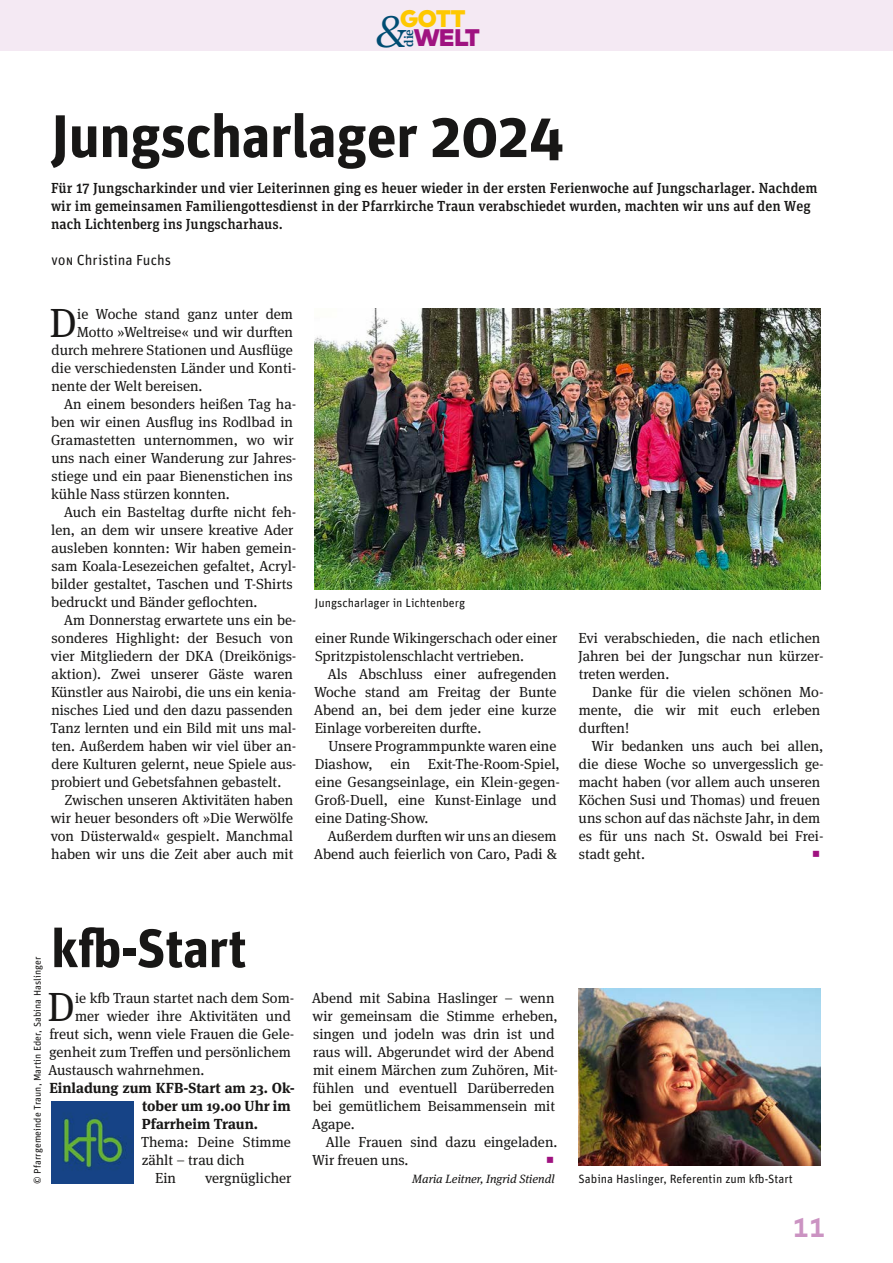
<style>
.page{position:relative;width:893px;height:1263px;background:#fff}
.page>*{position:absolute;margin:0;border:0;box-sizing:border-box;transform-origin:0 0}
.H_1Kapitel{font:700 60px "Unit Pro";letter-spacing:-.01em;color:#181716}
.H_1Kapitel-2{font:700 54px "Unit Pro";letter-spacing:-.01em;color:#181716}
.t1{font:italic 300 45px "Meta Serif Pro";color:#004c72}
.pBody_SmallInital{font:40.65px "Meta Serif Pro";color:#181716}
.t2{font:700 27px "Mark Pro";color:#cb93c2}
.t3{font:900 24px "Mark Pro";color:#9f1280}
.t4{font:900 24px "Mark Pro";color:#fec800}
.pBody_Master{font:14.55px/18px "Meta Serif Pro";color:#181716}
.pBody_SmallInital-2{font:14.55px "Meta Serif Pro";color:#181716}
.pTeaser_Klein{font:500 14.55px/18px "Unit Slab Pro";color:#181716}
.pBody_1__Absatz{font:700 14.55px/18px "Meta Serif Pro";color:#181716}
.pBody_1__Absatz-2{font:14.55px/18px "Meta Serif Pro";color:#181716}
.pTeaser_Klein-2{font:14.55px "Unit Pro";color:#181716}
.t5{font:500 12.6px "Meta Serif Pro";color:#004c72}
.pPicture{font:12px "Unit Pro";color:#181716}
.pSignature{font:italic 12px "Meta Serif Pro";color:#181716}
.pPhotoCredit_approved{font:9.75px "Unit Pro";letter-spacing:.01em;color:#181716}
.s1{font-size:13.5px}
</style>
<div class="page">
<div style="left:0;top:0;width:893px;height:51px;background:#f4e9f3"></div>
<img style="left:51px;top:1101px;width:82px;height:83px">
<img style="left:578px;top:988px;width:243px;height:177px">
<img style="left:315px;top:308px;width:506px;height:281px">
<h3 class="t4" style="left:400px;top:0;width:67px">GOTT</h3>
<h3 class="t1" style="left:376px;top:-1px;width:32px">&amp;</h3>
<h3 class="t3" style="left:414px;top:19px;width:68px">WELT</h3>
<p class="t5" style="left:399px;top:47px;width:19px;rotate:-90deg">die</p>
<p class="H_1Kapitel" style="left:51px;top:92px;width:515px">Jungscharlager 2024</p>
<p class="pTeaser_Klein" style="left:51px;top:178px;width:768px">Für 17 Jungscharkinder und vier Leiterinnen ging es heuer wieder in der ersten Ferienwoche auf Jungscharlager. Nachdem wir im gemeinsamen Familiengottesdienst in der Pfarrkirche Traun verabschiedet wurden, machten wir uns auf den Weg nach Lichtenberg ins Jungscharhaus.</p>
<p class="pTeaser_Klein-2" style="left:51px;top:250px;width:122px"><span class="s1">von</span> Christina Fuchs</p>
<p class="pBody_SmallInital" style="left:50px;top:293px;width:29px">D</p>
<p class="pBody_SmallInital-2" style="left:77px;top:303px;width:217px">ie Woche stand ganz unter dem</p>
<p class="pBody_SmallInital-2" style="left:77px;top:321px;width:218px">Motto »Weltreise« und wir durften</p>
<p class="pBody_SmallInital-2" style="left:52px;top:339px;width:243px">durch mehrere Stationen und Ausflüge</p>
<p class="pBody_SmallInital-2" style="left:52px;top:357px;width:246px">die verschiedensten Länder und Konti-</p>
<p class="pBody_SmallInital-2" style="left:51px;top:375px;width:153px">nente der Welt bereisen.</p>
<p class="pBody_Master" style="left:51px;top:394px;width:247px;text-indent:13px">An einem besonders heißen Tag ha&shy;ben wir einen Ausflug ins Rodlbad in Gramastetten unternommen, wo wir uns nach einer Wanderung zur Jahres&shy;stiege und ein paar Bienenstichen ins kühle Nass stürzen konnten.</p>
<p class="pBody_Master" style="left:51px;top:502px;width:247px;text-indent:13px">Auch ein Basteltag durfte nicht feh&shy;len, an dem wir unsere kreative Ader ausleben konnten: Wir haben gemein&shy;sam Koala-Lesezeichen gefaltet, Acryl&shy;bilder gestaltet, Taschen und T-Shirts bedruckt und Bänder geflochten.</p>
<p class="pBody_Master" style="left:51px;top:610px;width:247px;text-indent:13px">Am Donnerstag erwartete uns ein be&shy;sonderes Highlight: der Besuch von vier Mitgliedern der DKA (Dreikönigs&shy;aktion). Zwei unserer Gäste waren Künstler aus Nairobi, die uns ein kenia&shy;nisches Lied und den dazu passenden Tanz lernten und ein Bild mit uns mal&shy;ten. Außerdem haben wir viel über an&shy;dere Kulturen gelernt, neue Spiele aus&shy;probiert und Gebetsfahnen gebastelt.</p>
<p class="pBody_Master" style="left:51px;top:790px;width:244px;text-align:justify;text-indent:14px">Zwischen unseren Aktivitäten haben wir heuer besonders oft »Die Werwölfe von Düsterwald« gespielt. Manchmal haben wir uns die Zeit aber auch mit</p>
<p class="pPicture" style="left:315px;top:594px;width:152px">Jungscharlager in Lichtenberg</p>
<p class="pBody_Master" style="left:315px;top:628px;width:244px">einer Runde Wikingerschach oder einer<br>Spritzpistolenschlacht vertrieben.</p>
<p class="pBody_Master" style="left:314px;top:664px;width:244px;text-align:justify;text-indent:14px">Als Abschluss einer aufregenden Woche stand am Freitag der Bunte Abend an, bei dem jeder eine kurze Einlage vorbereiten durfte.</p>
<p class="pBody_Master" style="left:315px;top:736px;width:247px;text-indent:14px">Unsere Programmpunkte waren eine Diashow, ein Exit-The-Room-Spiel, eine Gesangseinlage, ein Klein-gegen-Groß-Duell, eine Kunst-Einlage und eine Dating-Show.</p>
<p class="pBody_Master" style="left:314px;top:826px;width:245px;text-align:right">Außerdem durften wir uns an diesem<br>Abend auch feierlich von Caro, Padi &amp;</p>
<p class="pBody_Master" style="left:578px;top:628px;width:247px">Evi verabschieden, die nach etlichen<br>Jahren bei der Jungschar nun kürzer&shy;treten werden.</p>
<p class="pBody_Master" style="left:579px;top:682px;width:246px;text-indent:13px">Danke für die vielen schönen Mo&shy;mente, die wir mit euch erleben durften!</p>
<p class="pBody_Master" style="left:578px;top:736px;width:247px;text-indent:13px">Wir bedanken uns auch bei allen, die diese Woche so unvergesslich ge&shy;macht haben (vor allem auch unseren<br>Köchen Susi und Thomas) und freuen uns schon auf das nächste Jahr, in dem es für uns nach St. Oswald bei Frei&shy;stadt geht.</p>
<p class="H_1Kapitel-2" style="left:51px;top:909px;width:197px">kfb-Start</p>
<p class="pPhotoCredit_approved" style="left:31px;top:1184px;width:229px;rotate:-90deg">© Pfarrgemeinde Traun, Martin Eder, Sabina Haslinger</p>
<p class="pBody_SmallInital" style="left:47px;top:977px;width:29px">D</p>
<p class="pBody_SmallInital-2" style="left:75px;top:987px;width:221px">ie kfb Traun startet nach dem Som-</p>
<p class="pBody_SmallInital-2" style="left:75px;top:1005px;width:217px">mer wieder ihre Aktivitäten und</p>
<p class="pBody_SmallInital-2" style="left:49px;top:1023px;width:246px">freut sich, wenn viele Frauen die Gele-</p>
<p class="pBody_SmallInital-2" style="left:49px;top:1041px;width:243px">genheit zum Treffen und persönlichem</p>
<p class="pBody_SmallInital-2" style="left:48px;top:1059px;width:158px">Austausch wahrnehmen.</p>
<p class="pBody_1__Absatz" style="left:142px;top:1078px;width:154px;text-indent:-93px">Einladung zum KFB-Start am 23. Ok&shy;tober um 19.00 Uhr im<br>Pfarrheim Traun.</p>
<p class="pBody_1__Absatz-2" style="left:141px;top:1132px;width:151px">Thema: Deine Stimme zählt – trau dich</p>
<p class="pBody_Master" style="left:155px;top:1168px;width:22px">Ein</p>
<p class="pBody_Master" style="left:205px;top:1168px;width:88px">vergnüglicher</p>
<p class="pBody_Master" style="left:312px;top:988px;width:248px">Abend mit Sabina Haslinger – wenn wir gemeinsam die Stimme erheben, singen und jodeln was drin ist und raus will. Abgerundet wird der Abend mit einem Märchen zum Zuhören, Mit&shy;fühlen und eventuell Darüberreden bei gemütlichem Beisammensein mit<br>Agape.</p>
<p class="pBody_Master" style="left:312px;top:1132px;width:247px;text-indent:13px">Alle Frauen sind dazu eingeladen.<br>Wir freuen uns.</p>
<p class="pSignature" style="left:412px;top:1170px;width:144px">Maria Leitner, Ingrid Stiendl</p>
<p class="pPicture" style="left:578px;top:1170px;width:216px">Sabina Haslinger, Referentin zum kfb-Start</p>
<h3 class="t2" style="left:792px;top:1207px;width:34px">11</h3>
</div>
